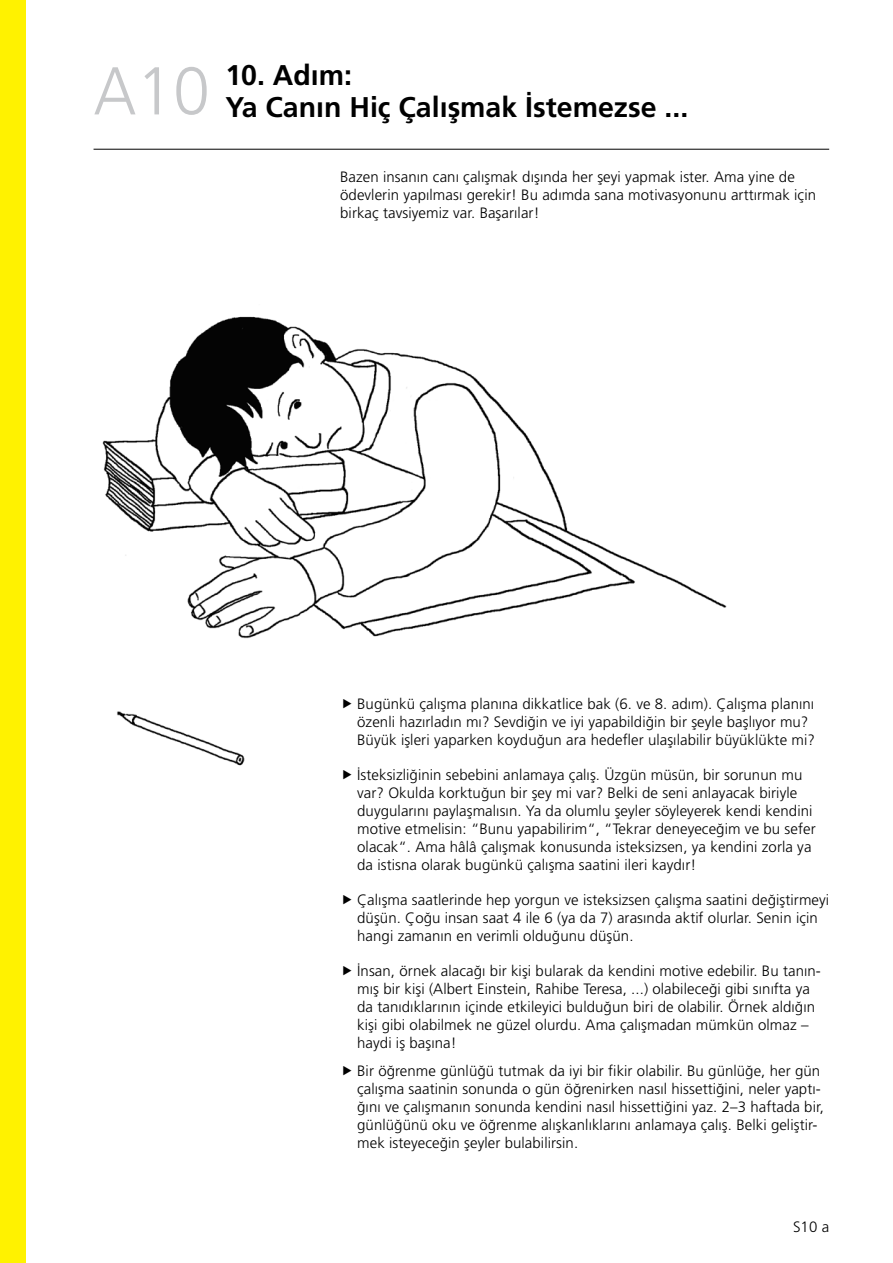
<style>
.page{position:relative;width:893px;height:1263px;background:#fff}
.page>*{position:absolute;margin:0;border:0;box-sizing:border-box;transform-origin:0 0}
.t1{font:300 67.5px "Frutiger LT Pro";color:#c7c8ca;scale:.95 1}
.t2{font:700 28.5px "Frutiger LT Pro";color:#000}
.t3{font:300 15px/18px "Frutiger LT Pro";letter-spacing:.005em;color:#000}
</style>
<div class="page">
<img style="left:102px;top:316px;width:625px;height:450px">
<hr style="left:94px;top:149px;width:735px;height:1px;background:#000">
<div style="left:0;top:0;width:26px;height:1263px;background:#fff200"></div>
<svg style="left:343px;top:698px;width:9px;height:10px"></svg>
<h1 class="t1" style="left:94px;top:52px;width:124px">A10</h1>
<h2 class="t2" style="left:225px;top:59px;width:128px">10. Adım:</h2>
<h2 class="t2" style="left:225px;top:90px;width:465px">Ya Canın Hiç Çalışmak İstemezse ...</h2>
<p class="t3" style="left:340px;top:168px;width:477px">Bazen insanın canı çalışmak dışında her şeyi yapmak ister. Ama yine de ödevlerin yapılması gerekir! Bu adımda sana motivasyonunu arttırmak için birkaç tavsiyemiz var. Başarılar!</p>
<p class="t3" style="left:357px;top:694px;width:459px">Bugünkü çalışma planına dikkatlice bak (6. ve 8. adım). Çalışma planını özenli hazırladın mı? Sevdiğin ve iyi yapabildiğin bir şeyle başlıyor mu?<br>Büyük işleri yaparken koyduğun ara hedefler ulaşılabilir büyüklükte mi?</p>
<p class="t3" style="left:357px;top:766px;width:460px">İsteksizliğinin sebebini anlamaya çalış. Üzgün müsün, bir sorunun mu var? Okulda korktuğun bir şey mi var? Belki de seni anlayacak biriyle duygularını paylaşmalısın. Ya da olumlu şeyler söyleyerek kendi kendini motive etmelisin: “Bunu yapabilirim“, “Tekrar deneyeceğim ve bu sefer olacak“. Ama hâlâ çalışmak konusunda isteksizsen, ya kendini zorla ya da istisna olarak bugünkü çalışma saatini ileri kaydır!</p>
<p class="t3" style="left:357px;top:891px;width:474px">Çalışma saatlerinde hep yorgun ve isteksizsen çalışma saatini değiştirmeyi düşün. Çoğu insan saat 4 ile 6 (ya da 7) arasında aktif olurlar. Senin için hangi zamanın en verimli olduğunu düşün.</p>
<p class="t3" style="left:357px;top:962px;width:465px">İnsan, örnek alacağı bir kişi bularak da kendini motive edebilir. Bu tanın&shy;mış bir kişi (Albert Einstein, Rahibe Teresa, ...) olabileceği gibi sınıfta ya da tanıdıklarının içinde etkileyici bulduğun biri de olabilir. Örnek aldığın kişi gibi olabilmek ne güzel olurdu. Ama çalışmadan mümkün olmaz – haydi iş başına!</p>
<p class="t3" style="left:357px;top:1062px;width:468px">Bir öğrenme günlüğü tutmak da iyi bir fikir olabilir. Bu günlüğe, her gün çalışma saatinin sonunda o gün öğrenirken nasıl hissettiğini, neler yaptı&shy;ğını ve çalışmanın sonunda kendini nasıl hissettiğini yaz. 2–3 haftada bir, günlüğünü oku ve öğrenme alışkanlıklarını anlamaya çalış. Belki geliştir&shy;mek isteyeceğin şeyler bulabilirsin.</p>
<p class="t3" style="left:793px;top:1217px;width:38px">S10 a</p>
</div>
